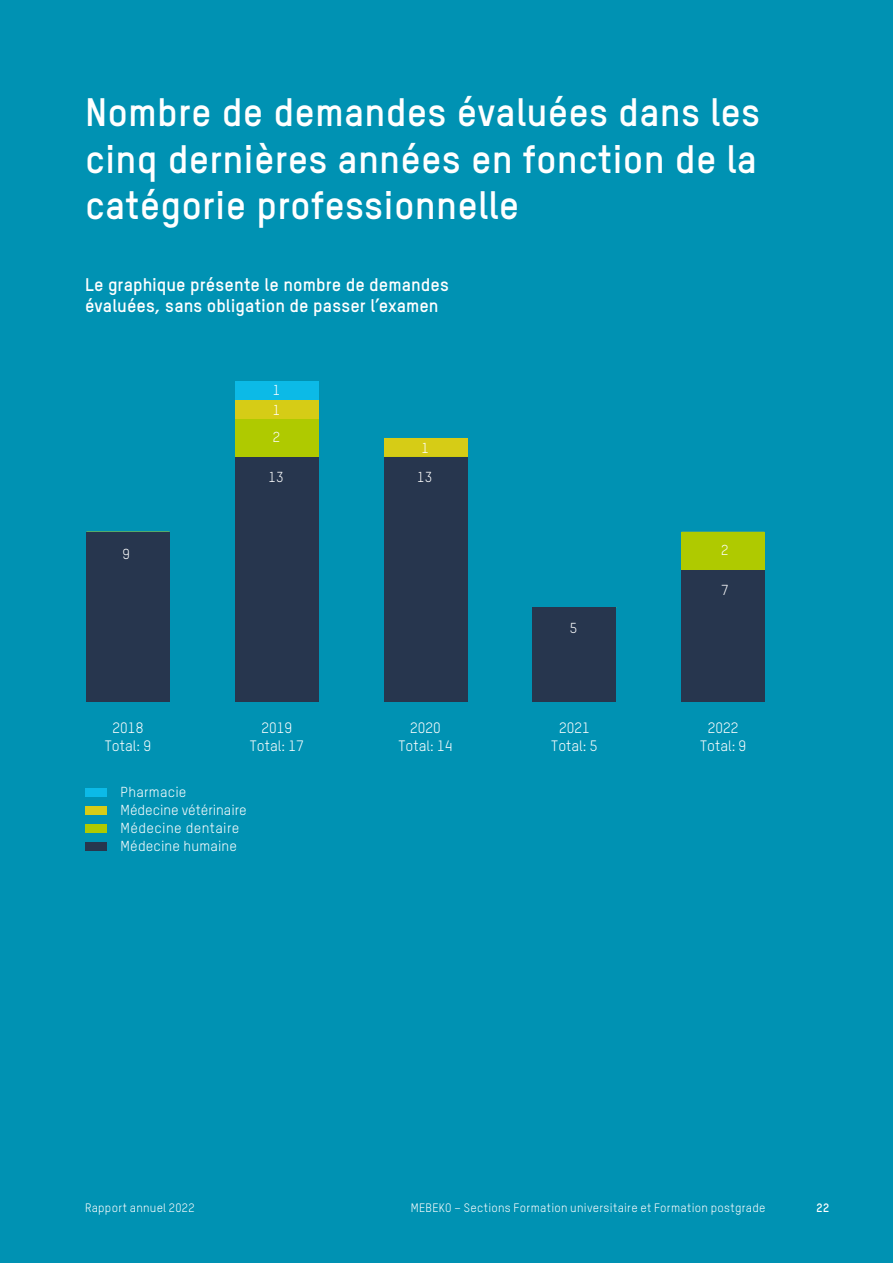
<style>
.page{position:relative;width:893px;height:1263px;background:#0092b3}
.page>*{position:absolute;margin:0;border:0;box-sizing:border-box;transform-origin:0 0}
.Inhalt_01_Titel_Grafiken{font:700 39px/46.5px "TSTARPRO";letter-spacing:.005em;color:#fff;text-align:justify}
.Inhalt_03_Zwischentitel_Grafik{font:700 18px/21px "TSTARPRO";color:#fff}
.t1{font:14.85px/17.9px "TSTARPRO";color:#fff;text-align:center}
.t2{font:14.25px/18px "TSTARPRO";letter-spacing:.01em;color:#fff}
.t3{font:12px "TSTARPRO";letter-spacing:.02em;color:#fff}
.t4{font:700 12px "TSTARPRO";color:#fff}
</style>
<div class="page">
<div style="left:85px;top:788px;width:21px;height:9px;background:#0cbae7"></div>
<div style="left:85px;top:806px;width:21px;height:9px;background:#d6cc16"></div>
<div style="left:85px;top:824px;width:21px;height:9px;background:#afca00"></div>
<div style="left:85px;top:842px;width:21px;height:9px;background:#27364e"></div>
<div style="left:235px;top:381px;width:83px;height:19px;background:#0cbae7"></div>
<div style="left:235px;top:400px;width:83px;height:19px;background:#d6cc16"></div>
<div style="left:384px;top:438px;width:83px;height:19px;background:#d6cc16"></div>
<div style="left:235px;top:419px;width:83px;height:38px;background:#afca00"></div>
<div style="left:681px;top:532px;width:84px;height:38px;background:#afca00"></div>
<div style="left:86px;top:532px;width:84px;height:169px;background:#27364e"></div>
<div style="left:235px;top:457px;width:83px;height:244px;background:#27364e"></div>
<div style="left:384px;top:457px;width:83px;height:244px;background:#27364e"></div>
<div style="left:533px;top:607px;width:83px;height:94px;background:#27364e"></div>
<div style="left:681px;top:570px;width:84px;height:131px;background:#27364e"></div>
<p class="Inhalt_01_Titel_Grafiken" style="left:85px;top:88px;width:677px">Nombre de demandes évaluées dans les cinq dernières années en fonction de la catégorie professionnelle</p>
<p class="Inhalt_03_Zwischentitel_Grafik" style="left:85px;top:274px;width:365px">Le graphique présente le nombre de demandes évaluées, sans obligation de passer l’examen</p>
<p class="t2" style="left:123px;top:545px;width:9px">9</p>
<p class="t1" style="left:105px;top:719px;width:48px">2018<br>Total: 9</p>
<p class="t2" style="left:273px;top:380px;width:9px;line-height:19.6px">1<br>1</p>
<p class="t2" style="left:273px;top:428px;width:9px">2</p>
<p class="t2" style="left:268px;top:467px;width:17px">13</p>
<p class="t2" style="left:417px;top:467px;width:17px">13</p>
<p class="t2" style="left:422px;top:438px;width:9px">1</p>
<p class="t1" style="left:250px;top:719px;width:55px">2019<br>Total: 17</p>
<p class="t1" style="left:399px;top:719px;width:55px">2020<br>Total: 14</p>
<p class="t2" style="left:121px;top:783px;width:128px">Pharmacie<br>Médecine vétérinaire<br>Médecine dentaire<br>Médecine humaine</p>
<p class="t2" style="left:570px;top:619px;width:9px">5</p>
<p class="t1" style="left:551px;top:719px;width:48px">2021<br>Total: 5</p>
<p class="t2" style="left:721px;top:541px;width:9px">2</p>
<p class="t2" style="left:721px;top:581px;width:9px">7</p>
<p class="t1" style="left:700px;top:719px;width:48px">2022<br>Total: 9</p>
<p class="t3" style="left:85px;top:1200px;width:111px">Rapport annuel 2022</p>
<p class="t3" style="left:411px;top:1200px;width:356px">MEBEKO – Sections Formation universitaire et Formation postgrade</p>
<p class="t4" style="left:817px;top:1200px;width:14px">22</p>
</div>
